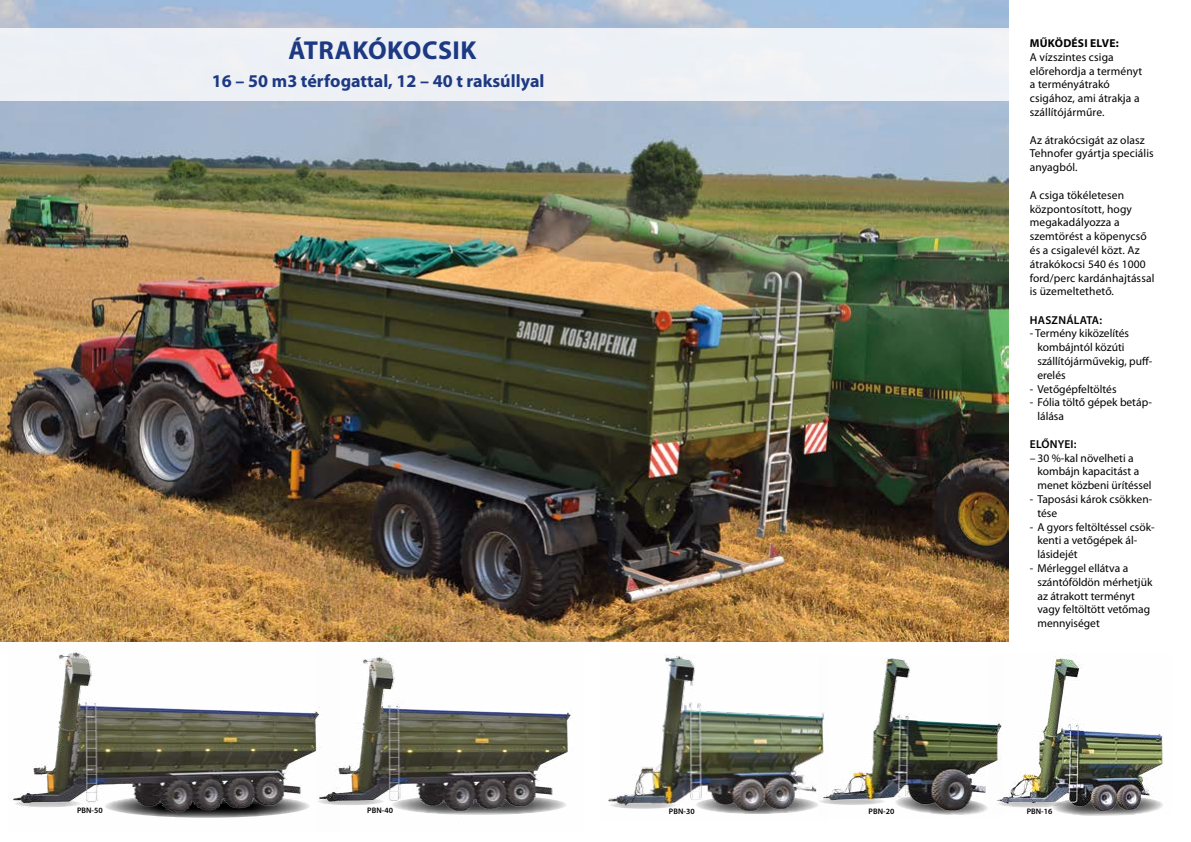
<style>
.page{position:relative;width:1191px;height:842px;background:#fff}
.page>*{position:absolute;margin:0;border:0;box-sizing:border-box;transform-origin:0 0}
.t1{font:700 26px "Myriad Pro";letter-spacing:.02em;color:#1d3983}
.t2{font:700 18px "Myriad Pro";color:#1d3983}
.t3{font:11.5px/13.8px "Myriad Pro";color:#000}
.t4{font:600 11.5px "Myriad Pro";letter-spacing:.02em;color:#000}
.t5{font:700 11.5px "Myriad Pro";letter-spacing:.02em;color:#000}
.t6{font:600 8px "Myriad Pro";letter-spacing:.005em;color:#000}
</style>
<div class="page">
<img style="left:0;top:0;width:1009px;height:641px">
<div style="left:0;top:28px;width:1009px;height:73px;background:#edf1f6"></div>
<svg style="left:1072px;top:814px;width:64px;height:2px"></svg>
<img style="left:608px;top:655px;width:211px;height:159px">
<img style="left:1003px;top:653px;width:161px;height:161px">
<img style="left:338px;top:656px;width:235px;height:159px">
<img style="left:9px;top:641px;width:329px;height:177px">
<img style="left:819px;top:658px;width:184px;height:157px">
<h1 class="t1" style="left:288px;top:33px;width:189px">ÁTRAKÓKOCSIK</h1>
<h2 class="t2" style="left:212px;top:69px;width:334px">16 – 50 m3 térfogattal, 12 – 40 t raksúllyal</h2>
<p class="t5" style="left:1030px;top:36px;width:90px">MŰKÖDÉSI ELVE:</p>
<p class="t3" style="left:1029px;top:50px;width:114px">A vízszintes csiga előrehordja a terményt a terményátrakó csigához, ami átrakja a szállítójárműre.</p>
<p class="t3" style="left:1029px;top:133px;width:125px">Az átrakócsigát az olasz<br>Tehnofer gyártja speciális anyagból.</p>
<p class="t3" style="left:1029px;top:188px;width:126px">A csiga tökéletesen központosított, hogy megakadályozza a szemtörést a köpenycső és a csigalevél közt. Az átrakókocsi 540 és 1000 ford/perc kardánhajtással is üzemeltethető.</p>
<p class="t4" style="left:1030px;top:312px;width:74px">HASZNÁLATA:</p>
<p class="t3" style="left:1037px;top:326px;width:116px;text-indent:-8px">- Termény kiközelítés kombájntól közúti szállítójárművekig, puff&shy;erelés</p>
<p class="t3" style="left:1029px;top:382px;width:88px">- Vetőgépfeltöltés</p>
<p class="t3" style="left:1037px;top:395px;width:116px;text-indent:-8px">- Fólia töltő gépek betáp&shy;lálása</p>
<p class="t4" style="left:1030px;top:437px;width:48px">ELŐNYEI:</p>
<p class="t3" style="left:1037px;top:451px;width:116px;text-indent:-8px">– 30 %-kal növelheti a kombájn kapacitást a menet közbeni ürítéssel</p>
<p class="t3" style="left:1037px;top:492px;width:116px;text-indent:-8px">- Taposási károk csökken&shy;tése</p>
<p class="t3" style="left:1037px;top:520px;width:119px;text-indent:-8px">- A gyors feltöltéssel csök&shy;kenti a vetőgépek ál&shy;lásidejét</p>
<p class="t3" style="left:1037px;top:561px;width:116px;text-indent:-8px">- Mérleggel ellátva a szántóföldön mérhetjük az átrakott terményt vagy feltöltött vetőmag mennyiséget</p>
<p class="t6" style="left:77px;top:805px;width:27px">PBN-50</p>
<p class="t6" style="left:367px;top:805px;width:27px">PBN-40</p>
<p class="t6" style="left:669px;top:806px;width:27px">PBN-30</p>
<p class="t6" style="left:868px;top:806px;width:27px">PBN-20</p>
<p class="t6" style="left:1026px;top:806px;width:27px">PBN-16</p>
</div>
